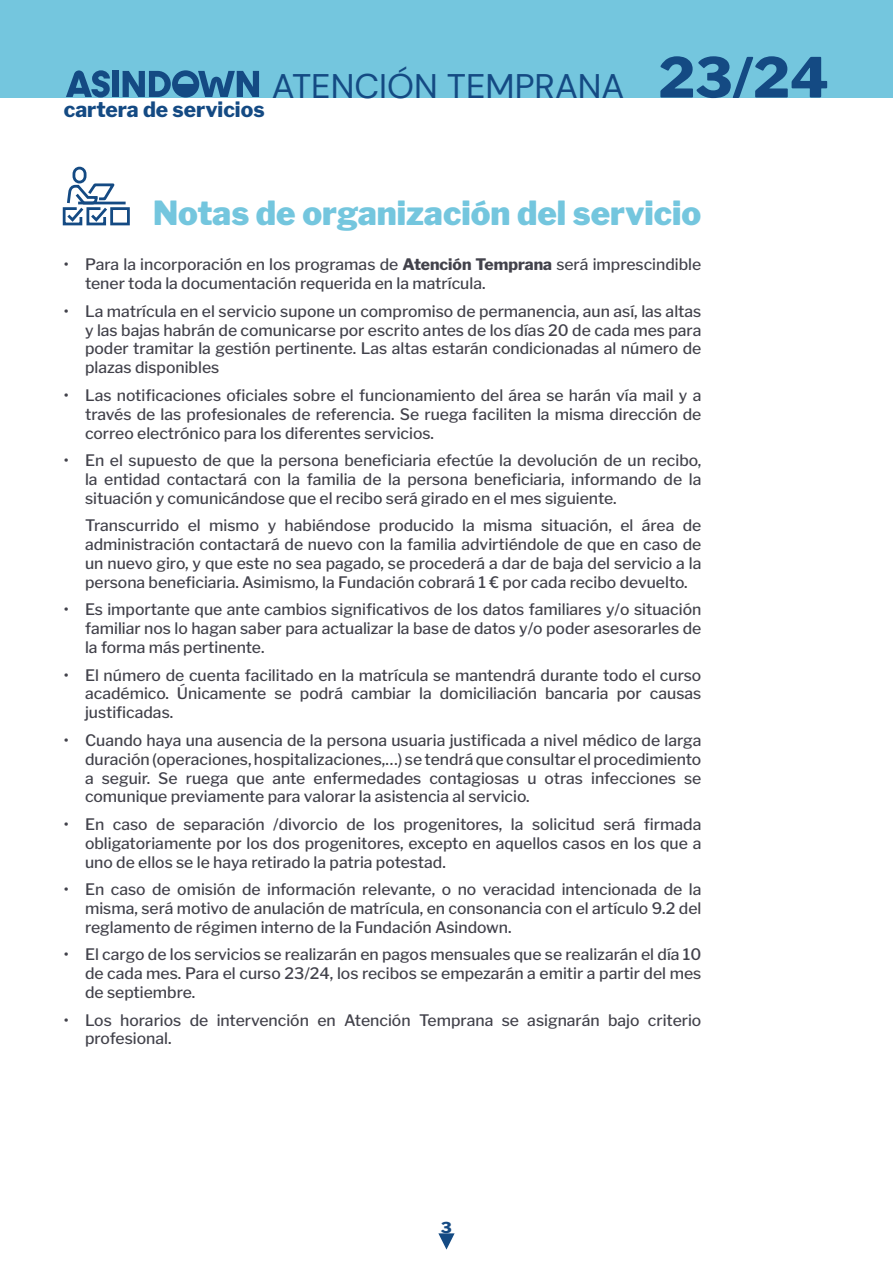
<style>
.page{position:relative;width:893px;height:1263px;background:#fff}
.page>*{position:absolute;margin:0;border:0;box-sizing:border-box;transform-origin:0 0}
.t1{font:34.05px "DM Sans";color:#144a83}
.t2{font:900 33px "Libre Franklin";color:#74c6de}
.t3{font:800 21px "Libre Franklin";color:#144a83}
.t4{font:500 15.75px/18.9px "Libre Franklin";color:#42424b;text-align:justify}
.t5{font:800 15px "Libre Franklin";color:#144a83;scale:1.09 1}
.s1{font-family:"Libre Franklin";font-weight:800;font-size:54.9px}
.s2{font-weight:800}
</style>
<div class="page">
<div style="left:0;top:0;width:893px;height:98px;background:#74c6de"></div>
<div style="left:112px;top:71px;width:7px;height:26px;background:#144a83"></div>
<svg style="left:123px;top:70px;width:136px;height:28px"></svg>
<svg style="left:66px;top:70px;width:44px;height:28px"></svg>
<svg style="left:438px;top:1233px;width:17px;height:16px"></svg>
<svg style="left:62px;top:166px;width:68px;height:60px"></svg>
<h3 class="t3" style="left:64px;top:93px;width:202px">cartera de servicios</h3>
<h1 class="t1" style="left:272px;top:65px;width:558px">ATENCIÓN TEMPRANA <span class="s1">23/24</span></h1>
<h2 class="t2" style="left:153px;top:187px;width:550px">Notas de organización del servicio</h2>
<p class="t4" style="left:85px;top:254px;width:618px;text-indent:-21px">• Para la incorporación en los programas de <span class="s2">Atención Temprana</span> será imprescindible tener toda la documentación requerida en la matrícula.</p>
<p class="t4" style="left:85px;top:300px;width:618px;text-indent:-21px">• La matrícula en el servicio supone un compromiso de permanencia, aun así, las altas y las bajas habrán de comunicarse por escrito antes de los días 20 de cada mes para poder tramitar la gestión pertinente. Las altas estarán condicionadas al número de plazas disponibles</p>
<p class="t4" style="left:85px;top:384px;width:618px;text-indent:-21px">• Las notificaciones oficiales sobre el funcionamiento del área se harán vía mail y a través de las profesionales de referencia. Se ruega faciliten la misma dirección de correo electrónico para los diferentes servicios.</p>
<p class="t4" style="left:85px;top:449px;width:618px;text-indent:-21px">• En el supuesto de que la persona beneficiaria efectúe la devolución de un recibo, la entidad contactará con la familia de la persona beneficiaria, informando de la situación y comunicándose que el recibo será girado en el mes siguiente.</p>
<p class="t4" style="left:85px;top:515px;width:618px">Transcurrido el mismo y habiéndose producido la misma situación, el área de administración contactará de nuevo con la familia advirtiéndole de que en caso de un nuevo giro, y que este no sea pagado, se procederá a dar de baja del servicio a la persona beneficiaria. Asimismo, la Fundación cobrará 1 € por cada recibo devuelto.</p>
<p class="t4" style="left:85px;top:599px;width:618px;text-indent:-21px">• Es importante que ante cambios significativos de los datos familiares y/o situación familiar nos lo hagan saber para actualizar la base de datos y/o poder asesorarles de la forma más pertinente.</p>
<p class="t4" style="left:85px;top:664px;width:618px;text-indent:-21px">• El número de cuenta facilitado en la matrícula se mantendrá durante todo el curso académico. Únicamente se podrá cambiar la domiciliación bancaria por causas justificadas.</p>
<p class="t4" style="left:85px;top:729px;width:618px;text-indent:-21px">• Cuando haya una ausencia de la persona usuaria justificada a nivel médico de larga duración (operaciones, hospitalizaciones,…) se tendrá que consultar el procedimiento a seguir. Se ruega que ante enfermedades contagiosas u otras infecciones se comunique previamente para valorar la asistencia al servicio.</p>
<p class="t4" style="left:85px;top:813px;width:618px;text-indent:-21px">• En caso de separación /divorcio de los progenitores, la solicitud será firmada obligatoriamente por los dos progenitores, excepto en aquellos casos en los que a uno de ellos se le haya retirado la patria potestad.</p>
<p class="t4" style="left:85px;top:878px;width:618px;text-indent:-21px">• En caso de omisión de información relevante, o no veracidad intencionada de la misma, será motivo de anulación de matrícula, en consonancia con el artículo 9.2 del reglamento de régimen interno de la Fundación Asindown.</p>
<p class="t4" style="left:85px;top:944px;width:618px;text-indent:-21px">• El cargo de los servicios se realizarán en pagos mensuales que se realizarán el día 10 de cada mes. Para el curso 23/24, los recibos se empezarán a emitir a partir del mes de septiembre.</p>
<p class="t4" style="left:85px;top:1009px;width:618px;text-indent:-21px">• Los horarios de intervención en Atención Temprana se asignarán bajo criterio profesional.</p>
<p class="t5" style="left:441px;top:1215px;width:12px">3</p>
</div>
